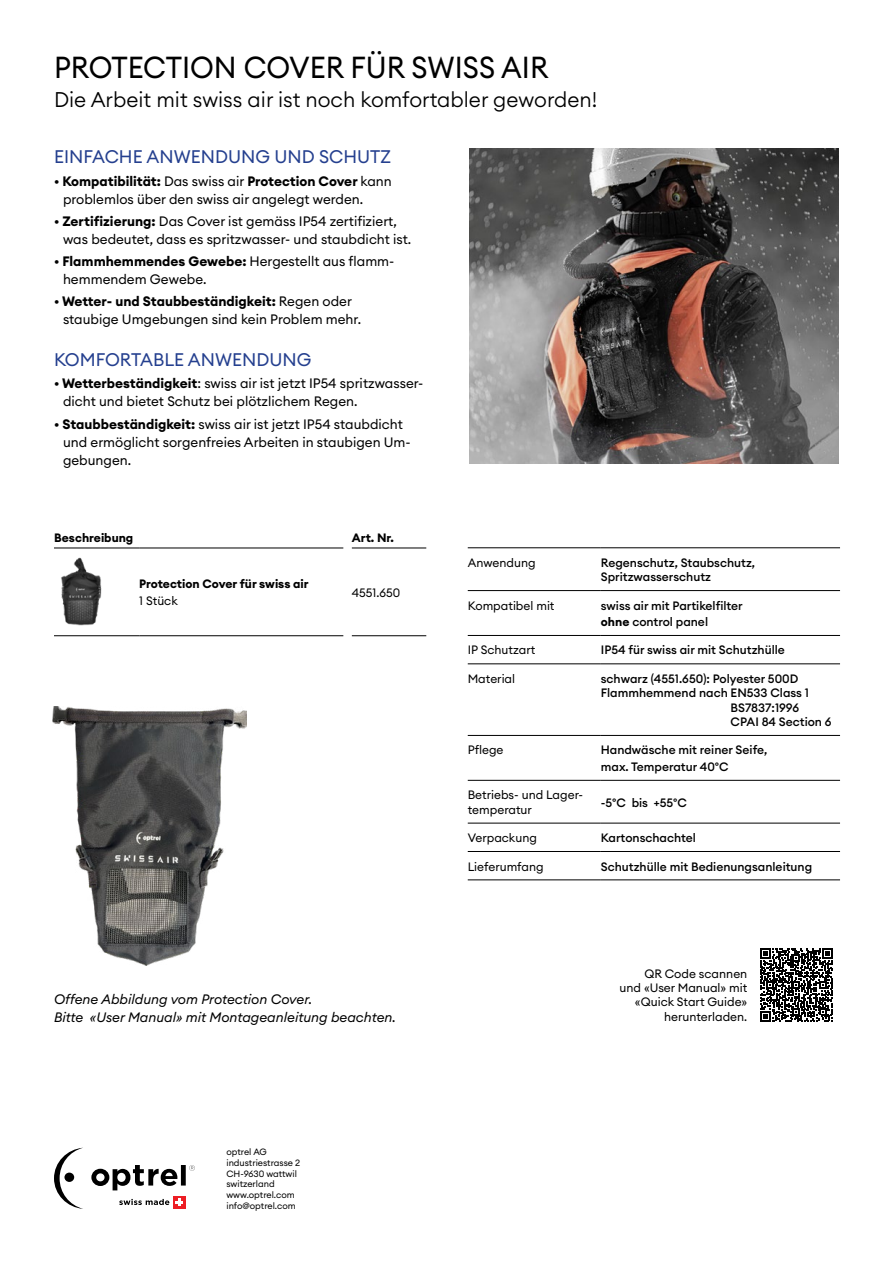
<style>
.page{position:relative;width:893px;height:1263px;background:#fff}
.page>*{position:absolute;margin:0;border:0;box-sizing:border-box;transform-origin:0 0}
.t1{font:30px "Euclid Circular A";color:#000;scale:.96 1}
.t2{font:300 21px "Euclid Circular A";color:#000}
.t3{font:18px "Euclid Circular A";color:#25408f}
.t4{font:13.5px/18px "Euclid Circular A";color:#000}
.t5{font:italic 13.5px/18px "Euclid Circular A";color:#000}
.t6{font:500 12px/16.5px "Euclid Circular A";color:#000}
.t7{font:12px/14.4px "Euclid Circular A";color:#000;text-align:right}
.t8{font:700 12px "Euclid Circular A";color:#000}
.t9{font:9px "Euclid Circular A";color:#000}
.s1{font-weight:700}
</style>
<div class="page">
<svg style="left:91px;top:1165px;width:104px;height:25px"></svg>
<svg style="left:54px;top:1148px;width:29px;height:61px"></svg>
<svg style="left:64px;top:1172px;width:10px;height:10px"></svg>
<svg style="left:119px;top:1199px;width:50px;height:6px"></svg>
<div style="left:173px;top:1196px;width:13px;height:12px;background:#ed1d24"></div>
<svg style="left:175px;top:1199px;width:8px;height:7px"></svg>
<svg style="left:760px;top:948px;width:73px;height:73px"></svg>
<img style="left:469px;top:148px;width:370px;height:315px">
<img style="left:53px;top:706px;width:194px;height:259px">
<hr style="left:54px;top:548px;width:85px;height:1px;background:#000">
<hr style="left:139px;top:548px;width:204px;height:1px;background:#000">
<hr style="left:352px;top:548px;width:74px;height:1px;background:#000">
<hr style="left:54px;top:635px;width:85px;height:1px;background:#000">
<hr style="left:139px;top:635px;width:204px;height:1px;background:#000">
<hr style="left:352px;top:635px;width:74px;height:1px;background:#000">
<img style="left:61px;top:557px;width:41px;height:69px">
<hr style="left:468px;top:547px;width:133px;height:1px;background:#000">
<hr style="left:601px;top:547px;width:239px;height:1px;background:#000">
<hr style="left:468px;top:590px;width:133px;height:1px;background:#000">
<hr style="left:601px;top:590px;width:239px;height:1px;background:#000">
<hr style="left:468px;top:635px;width:133px;height:1px;background:#000">
<hr style="left:601px;top:635px;width:239px;height:1px;background:#000">
<hr style="left:468px;top:663px;width:133px;height:1px;background:#000">
<hr style="left:601px;top:663px;width:239px;height:1px;background:#000">
<hr style="left:468px;top:735px;width:133px;height:1px;background:#000">
<hr style="left:601px;top:735px;width:239px;height:1px;background:#000">
<hr style="left:468px;top:851px;width:133px;height:1px;background:#000">
<hr style="left:601px;top:851px;width:239px;height:1px;background:#000">
<hr style="left:468px;top:879px;width:133px;height:1px;background:#000">
<hr style="left:601px;top:879px;width:239px;height:1px;background:#000">
<hr style="left:468px;top:780px;width:133px;height:1px;background:#000">
<hr style="left:601px;top:780px;width:239px;height:1px;background:#000">
<hr style="left:468px;top:823px;width:133px;height:1px;background:#000">
<hr style="left:601px;top:823px;width:239px;height:1px;background:#000">
<p class="t1" style="left:54px;top:48px;width:516px">PROTECTION COVER FÜR SWISS AIR</p>
<p class="t2" style="left:54px;top:86px;width:545px">Die Arbeit mit swiss air ist noch komfortabler geworden!</p>
<p class="t3" style="left:54px;top:145px;width:338px">EINFACHE ANWENDUNG UND SCHUTZ</p>
<p class="t4" style="left:63px;top:172px;width:330px;text-indent:-9px"><span class="s1">• Kompatibilität:</span> Das swiss air <span class="s1">Protection Cover</span> kann problemlos über den swiss air angelegt werden.</p>
<p class="t4" style="left:63px;top:212px;width:350px;text-indent:-9px"><span class="s1">• Zertifizierung:</span> Das Cover ist gemäss IP54 zertifiziert, was bedeutet, dass es spritzwasser- und staubdicht ist.</p>
<p class="t4" style="left:63px;top:252px;width:333px;text-indent:-9px"><span class="s1">• Flammhemmendes Gewebe:</span> Hergestellt aus flamm&shy;hemmendem Gewebe.</p>
<p class="t4" style="left:63px;top:292px;width:300px;text-indent:-9px"><span class="s1">• Wetter- und Staubbeständigkeit:</span> Regen oder staubige Umgebungen sind kein Problem mehr.</p>
<p class="t3" style="left:54px;top:348px;width:259px">KOMFORTABLE ANWENDUNG</p>
<p class="t4" style="left:63px;top:374px;width:362px;text-indent:-9px"><span class="s1">• Wetterbeständigkeit</span>: swiss air ist jetzt IP54 spritzwasser&shy;dicht und bietet Schutz bei plötzlichem Regen.</p>
<p class="t4" style="left:63px;top:415px;width:349px;text-indent:-9px"><span class="s1">• Staubbeständigkeit:</span> swiss air ist jetzt IP54 staubdicht und ermöglicht sorgenfreies Arbeiten in staubigen Um&shy;gebungen.</p>
<p class="t8" style="left:54px;top:530px;width:81px">Beschreibung</p>
<p class="t8" style="left:352px;top:530px;width:44px">Art. Nr.</p>
<p class="t8" style="left:139px;top:576px;width:171px">Protection Cover für swiss air</p>
<p class="t7" style="left:139px;top:593px;width:40px">1 Stück</p>
<p class="t7" style="left:352px;top:585px;width:50px">4551.650</p>
<p class="t5" style="left:54px;top:990px;width:343px">Offene Abbildung vom Protection Cover.<br>Bitte «User Manual» mit Montageanleitung beachten.</p>
<p class="t7" style="left:468px;top:555px;width:69px">Anwendung</p>
<p class="t6" style="left:601px;top:555px;width:156px;line-height:14.4px">Regenschutz, Staubschutz,<br>Spritzwasserschutz</p>
<p class="t7" style="left:468px;top:598px;width:88px">Kompatibel mit</p>
<p class="t6" style="left:601px;top:597px;width:144px">swiss air mit Partikelfilter <span class="s1">ohne</span> control panel</p>
<p class="t7" style="left:468px;top:643px;width:69px">IP Schutzart</p>
<p class="t6" style="left:601px;top:642px;width:186px">IP54 für swiss air mit Schutzhülle</p>
<p class="t7" style="left:468px;top:671px;width:49px">Material</p>
<p class="t6" style="left:601px;top:670px;width:199px">schwarz (4551.650): Polyester 500D</p>
<p class="t6" style="left:601px;top:685px;width:210px">Flammhemmend nach EN533 Class 1</p>
<p class="t6" style="left:731px;top:699px;width:70px">BS7837:1996</p>
<p class="t6" style="left:731px;top:713px;width:103px">CPAI 84 Section 6</p>
<p class="t7" style="left:468px;top:743px;width:37px">Pflege</p>
<p class="t6" style="left:601px;top:742px;width:168px">Handwäsche mit reiner Seife, max. Temperatur 40°C</p>
<p class="t7" style="left:468px;top:788px;width:117px">Betriebs- und Lager-</p>
<p class="t7" style="left:468px;top:802px;width:66px">temperatur</p>
<p class="t6" style="left:601px;top:794px;width:88px">-5°C bis +55°C</p>
<p class="t7" style="left:468px;top:830px;width:71px">Verpackung</p>
<p class="t6" style="left:601px;top:830px;width:97px">Kartonschachtel</p>
<p class="t7" style="left:468px;top:859px;width:77px">Lieferumfang</p>
<p class="t6" style="left:601px;top:858px;width:213px">Schutzhülle mit Bedienungsanleitung</p>
<p class="t7" style="left:620px;top:966px;width:129px">QR Code scannen<br>und «User Manual» mit «Quick Start Guide» herunterladen.</p>
<p class="t9" style="left:226px;top:1146px;width:42px">optrel AG</p>
<p class="t9" style="left:226px;top:1157px;width:75px">industriestrasse 2</p>
<p class="t9" style="left:226px;top:1167px;width:72px">CH-9630 wattwil</p>
<p class="t9" style="left:226px;top:1178px;width:50px">switzerland</p>
<p class="t9" style="left:226px;top:1189px;width:70px">www.optrel.com</p>
<p class="t9" style="left:226px;top:1200px;width:71px">info@optrel.com</p>
</div>
